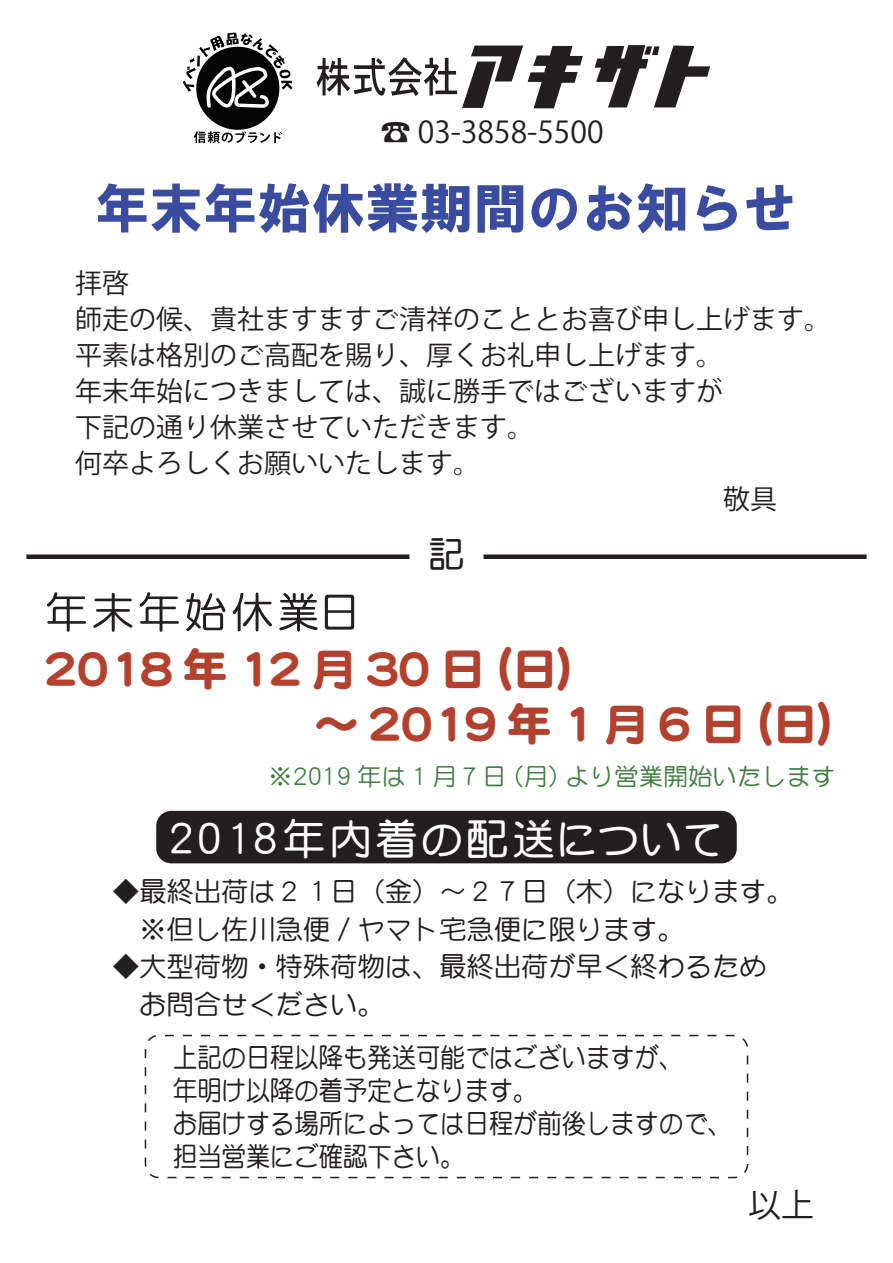
<style>
.page{position:relative;width:893px;height:1263px;background:#fff}
.page>*{position:absolute;margin:0;border:0;box-sizing:border-box;transform-origin:0 0}
.t1{font:54px "HG Soei Kakugothic UB";color:#394ca0}
.t2{font:45px/55.5px "DF Maru Gothic SB WINP RKSJ H";letter-spacing:-.05em;color:#b3412e}
.t3{font:42px "DF Maru Gothic Bd WING RKSJ H";letter-spacing:.1em;color:#fff}
.t4{font:36px "DF Maru Gothic Bd WIN RKSJ H";color:#231f20}
.t5{font:33px "Koz Go Pro";color:#231f20}
.t6{font:30px "Koz Go Pro";color:#231f20}
.t7{font:27px/36px "Koz Go Pro";color:#231f20}
.t8{font:27px/37.5px "DF Maru Gothic Md WIN RKSJ H";color:#231f20}
.t9{font:27px/33px "DF Maru Gothic Md WIN RKSJ H";color:#231f20;scale:.9 1}
.t10{font:24px "DF Maru Gothic Md WINP RKSJ H";letter-spacing:.025em;color:#417e42}
</style>
<div class="page">
<svg style="left:47px;top:592px;width:39px;height:40px"></svg>
<svg style="left:93px;top:593px;width:39px;height:39px"></svg>
<svg style="left:140px;top:592px;width:39px;height:40px"></svg>
<svg style="left:186px;top:593px;width:39px;height:38px"></svg>
<svg style="left:233px;top:592px;width:39px;height:39px"></svg>
<svg style="left:279px;top:593px;width:39px;height:39px"></svg>
<svg style="left:325px;top:595px;width:29px;height:35px"></svg>
<svg style="left:183px;top:33px;width:109px;height:110px"></svg>
<svg style="left:595px;top:45px;width:115px;height:62px"></svg>
<svg style="left:317px;top:46px;width:266px;height:62px"></svg>
<div style="left:26px;top:554px;width:383px;height:5px;background:#231f20"></div>
<div style="left:483px;top:554px;width:384px;height:5px;background:#231f20"></div>
<div style="left:156px;top:811px;width:581px;height:52px;background:#231f20;border-radius:15px"></div>
<div style="left:145px;top:1035px;width:603px;height:143px;border:2px dashed #231f20;border-radius:14px"></div>
<p class="t6" style="left:381px;top:113px;width:224px">☎ 03-3858-5500</p>
<h1 class="t1" style="left:95px;top:181px;width:704px">年末年始休業期間のお知らせ</h1>
<p class="t7" style="left:75px;top:266px;width:757px">拝啓<br>師走の候、貴社ますますご清祥のこととお喜び申し上げます。平素は格別のご高配を賜り、厚くお礼申し上げます。<br>年末年始につきましては、誠に勝手ではございますが<br>下記の通り休業させていただきます。<br>何卒よろしくお願いいたします。</p>
<h3 class="t4" style="left:428px;top:536px;width:37px">記</h3>
<h2 class="t2" style="left:314px;top:642px;width:550px;text-indent:-270px">2018 年 12 月 30 日（日）<br>～2019年1月6日（日）</h2>
<p class="t10" style="left:268px;top:765px;width:568px">※2019 年は 1 月 7 日（月）より営業開始いたします</p>
<h3 class="t3" style="left:169px;top:817px;width:552px">2018年内着の配送について</h3>
<p class="t8" style="left:112px;top:872px;width:683px">◆最終出荷は２１日（金）～２７日（木）になります。　※但し佐川急便 / ヤマト宅急便に限ります。</p>
<p class="t8" style="left:112px;top:947px;width:656px">◆大型荷物・特殊荷物は、最終出荷が早く終わるため　お問合せください。</p>
<p class="t9" style="left:173px;top:1040px;width:622px">上記の日程以降も発送可能ではございますが、<br>年明け以降の着予定となります。<br>お届けする場所によっては日程が前後しますので、担当営業にご確認下さい。</p>
<p class="t5" style="left:748px;top:1183px;width:67px">以上</p>
</div>
